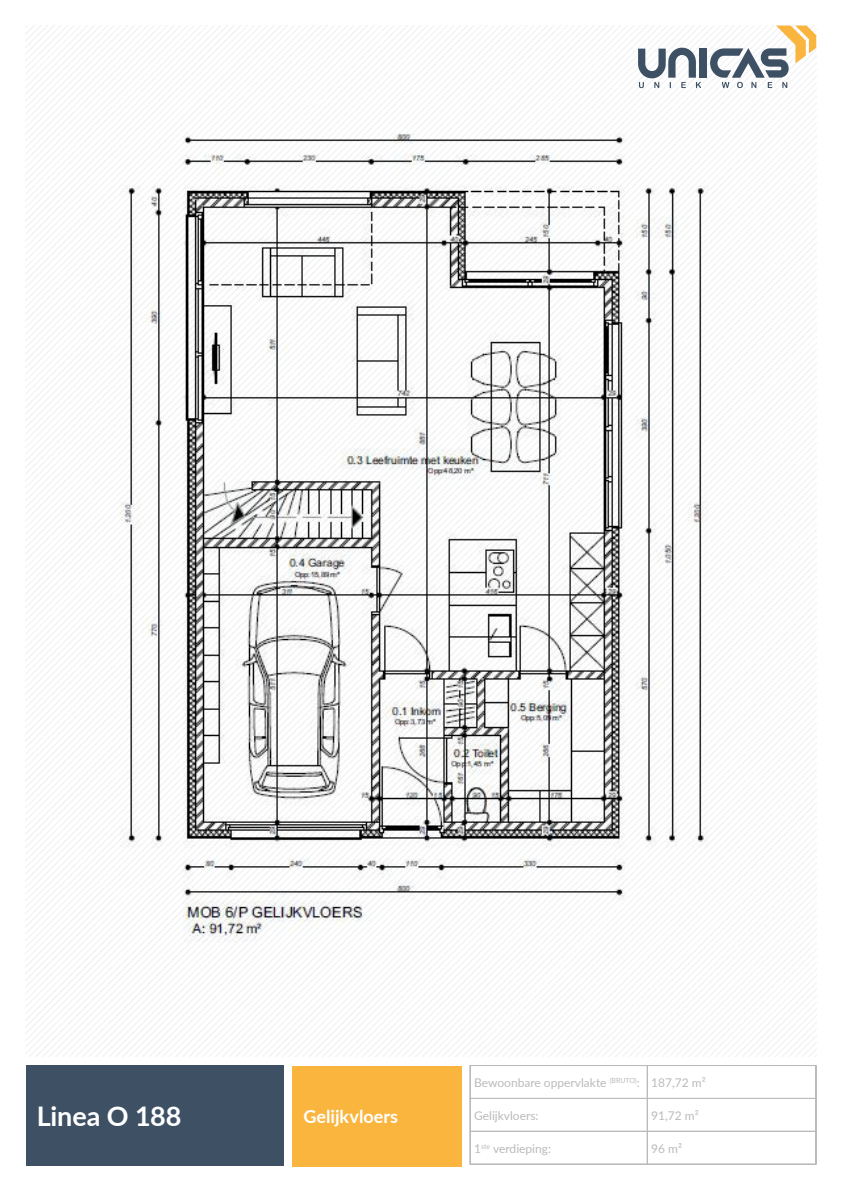
<style>
.page{position:relative;width:842px;height:1191px;background:#fff}
.page>*{position:absolute;margin:0;border:0;box-sizing:border-box;transform-origin:0 0}
.t1{font:700 27px "Lato";letter-spacing:-.005em;color:#fff}
.t2{font:700 18px "Lato";color:#fff}
.t3{font:12px "Lato";color:#bababa}
</style>
<div class="page">
<img style="left:26px;top:26px;width:790px;height:1030px">
<div style="left:26px;top:1064px;width:257px;height:101px;background:#3e5164"></div>
<div style="left:699px;top:48px;width:8px;height:30px;background:#3e5164"></div>
<svg style="left:639px;top:48px;width:62px;height:40px"></svg>
<svg style="left:710px;top:26px;width:106px;height:62px"></svg>
<svg style="left:470px;top:1065px;width:346px;height:100px"></svg>
<div style="left:292px;top:1066px;width:169px;height:100px;background:#fab53f"></div>
<img style="left:78px;top:112px;width:686px;height:857px">
<h1 class="t1" style="left:37px;top:1096px;width:146px">Linea O 188</h1>
<h2 class="t2" style="left:303px;top:1103px;width:96px">Gelijkvloers</h2>
<p class="t3" style="left:474px;top:1073px;width:233px">Bewoonbare oppervlakte <sup>(BRUTO)</sup>: 187,72 m²</p>
<p class="t3" style="left:474px;top:1106px;width:66px">Gelijkvloers:</p>
<p class="t3" style="left:651px;top:1106px;width:49px">91,72 m²</p>
<p class="t3" style="left:474px;top:1139px;width:78px">1<sup>ste</sup> verdieping:</p>
<p class="t3" style="left:651px;top:1139px;width:32px">96 m²</p>
</div>
